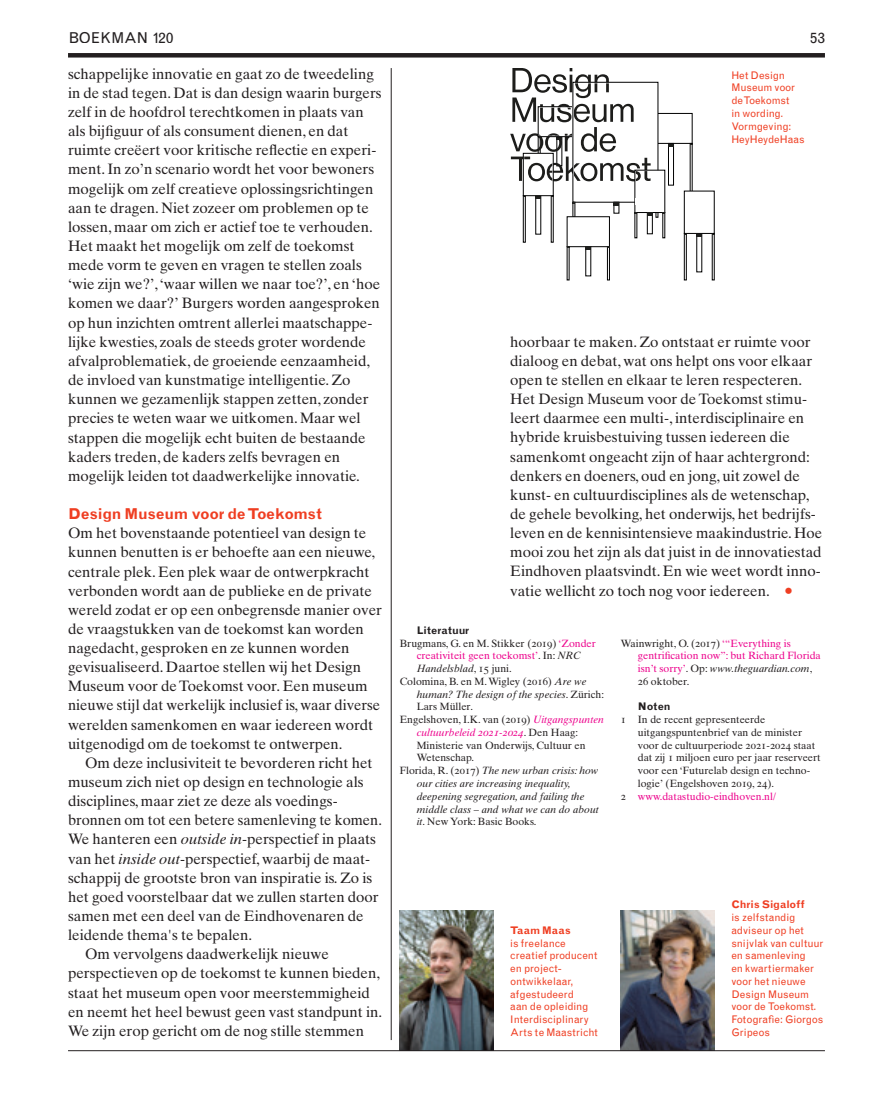
<style>
.page{position:relative;width:893px;height:1106px;background:#fff}
.page>*{position:absolute;margin:0;border:0;box-sizing:border-box;transform-origin:0 0}
.t1{font:15px/19.2px "Times Ten";color:#231f20}
.t2{font:700 15px "Grotesque";letter-spacing:-.02em;color:#ef3e22}
.t3{font:15px "Grotesque";letter-spacing:.025em;color:#231f20}
.t4{font:10.5px/12.8px "Times Ten";color:#231f20}
.t5{font:10.5px/12.8px "Grotesque";color:#ef3e22}
.t6{font:10.5px/12.8px "Times Ten Italic Os F";color:#231f20}
.t7{font:10.5px/12.8px "Times Ten";color:#ed028c;text-align:center}
.t8{font:10.5px "Times Ten Italic Os F";color:#ed028c}
.t9{font:700 10.5px "Grotesque";letter-spacing:.005em;color:#ef3e22}
.t10{font:700 10.5px "Grotesque";color:#231f20}
.s1{font-family:"Times Ten Italic Os F"}
.s2{font-size:18px;color:#ef3e22}
.s3{color:#231f20}
.s4{font-family:"Times Ten Roman SC";color:#231f20}
.s5{font-family:"Times Ten Italic Os F";color:#231f20}
.s6{font-family:"Times Ten"}
.s7{font-family:"Times Ten Roman SC"}
.s8{font-family:"Times Ten Italic Os F";color:#ed028c}
.s9{font-family:"Times Ten";color:#231f20}
.s10{font-family:"Times Ten";color:#ed028c}
</style>
<div class="page">
<div style="left:68px;top:53px;width:757px;height:5px;background:#231f20"></div>
<hr style="left:391px;top:68px;width:1px;height:972px;background:#231f20">
<div style="left:684px;top:233px;width:2px;height:47px;border:1px solid #000"></div>
<div style="left:607px;top:246px;width:3px;height:34px;border:1px solid #000"></div>
<svg style="left:510px;top:68px;width:204px;height:182px"></svg>
<img style="left:621px;top:910px;width:93px;height:140px">
<img style="left:400px;top:910px;width:93px;height:140px">
<hr style="left:68px;top:1050px;width:757px;height:1px;background:#231f20">
<p class="t3" style="left:68px;top:29px;width:107px">BOEKMAN 120</p>
<p class="t3" style="left:810px;top:29px;width:16px">53</p>
<p class="t1" style="left:68px;top:64px;width:315px">schappelijke innovatie en gaat zo de tweedeling in de stad tegen. Dat is dan design waarin burgers zelf in de hoofdrol terechtkomen in plaats van als bijfiguur of als consument dienen, en dat ruimte creëert voor kritische reflectie en experi&shy;ment. In zo’n scenario wordt het voor bewoners mogelijk om zelf creatieve oplossingsrichtingen aan te dragen. Niet zozeer om problemen op te lossen, maar om zich er actief toe te verhouden.<br>Het maakt het mogelijk om zelf de toekomst mede vorm te geven en vragen te stellen zoals ‘wie zijn we?’, ‘waar willen we naar toe?’, en ‘hoe komen we daar?’ Burgers worden aangesproken op hun inzichten omtrent allerlei maatschappe&shy;lijke kwesties, zoals de steeds groter wordende afvalproblematiek, de groeiende eenzaamheid, de invloed van kunstmatige intelligentie. Zo kunnen we gezamenlijk stappen zetten, zonder precies te weten waar we uitkomen. Maar wel stappen die mogelijk echt buiten de bestaande kaders treden, de kaders zelfs bevragen en mogelijk leiden tot daadwerkelijke innovatie.</p>
<p class="t2" style="left:68px;top:505px;width:256px">Design Museum voor de Toekomst</p>
<p class="t1" style="left:68px;top:523px;width:316px">Om het bovenstaande potentieel van design te kunnen benutten is er behoefte aan een nieuwe, centrale plek. Een plek waar de ontwerpkracht verbonden wordt aan de publieke en de private wereld zodat er op een onbegrensde manier over de vraagstukken van de toekomst kan worden nagedacht, gesproken en ze kunnen worden gevisualiseerd. Daartoe stellen wij het Design Museum voor de Toekomst voor. Een museum nieuwe stijl dat werkelijk inclusief is, waar diverse werelden samenkomen en waar iedereen wordt uitgenodigd om de toekomst te ontwerpen.</p>
<p class="t1" style="left:85px;top:753px;width:289px">Om deze inclusiviteit te bevorderen richt het</p>
<p class="t1" style="left:68px;top:772px;width:297px">museum zich niet op design en technologie als</p>
<p class="t1" style="left:68px;top:791px;width:271px">disciplines, maar ziet ze deze als voedings-</p>
<p class="t1" style="left:68px;top:810px;width:315px">bronnen om tot een betere samenleving te komen.</p>
<p class="t1" style="left:68px;top:829px;width:310px">We hanteren een <span class="s1">outside in</span>-perspectief in plaats</p>
<p class="t1" style="left:68px;top:848px;width:304px">van het <span class="s1">inside out</span>-perspectief, waarbij de maat-</p>
<p class="t1" style="left:68px;top:867px;width:306px">schappij de grootste bron van inspiratie is. Zo is</p>
<p class="t1" style="left:68px;top:887px;width:312px">het goed voorstelbaar dat we zullen starten door</p>
<p class="t1" style="left:68px;top:906px;width:297px">samen met een deel van de Eindhovenaren de</p>
<p class="t1" style="left:68px;top:925px;width:186px">leidende thema's te bepalen.</p>
<p class="t1" style="left:85px;top:944px;width:245px">Om vervolgens daadwerkelijk nieuwe</p>
<p class="t1" style="left:68px;top:963px;width:314px">perspectieven op de toekomst te kunnen bieden,</p>
<p class="t1" style="left:68px;top:982px;width:303px">staat het museum open voor meerstemmigheid</p>
<p class="t1" style="left:68px;top:1001px;width:316px">en neemt het heel bewust geen vast standpunt in.</p>
<p class="t1" style="left:68px;top:1021px;width:298px">We zijn erop gericht om de nog stille stemmen</p>
<p class="t5" style="left:731px;top:69px;width:75px">Het Design<br>Museum voor de Toekomst<br>in wording.<br>Vormgeving:<br>HeyHeydeHaas</p>
<p class="t1" style="left:510px;top:332px;width:313px">hoorbaar te maken. Zo ontstaat er ruimte voor dialoog en debat, wat ons helpt ons voor elkaar open te stellen en elkaar te leren respecteren.<br>Het Design Museum voor de Toekomst stimu&shy;leert daarmee een multi-, interdisciplinaire en hybride kruisbestuiving tussen iedereen die samenkomt ongeacht zijn of haar achtergrond: denkers en doeners, oud en jong, uit zowel de kunst- en cultuurdisciplines als de wetenschap, de gehele bevolking, het onderwijs, het bedrijfs&shy;leven en de kennisintensieve maakindustrie. Hoe mooi zou het zijn als dat juist in de innovatiestad Eindhoven plaatsvindt. En wie weet wordt inno&shy;vatie wellicht zo toch nog voor iedereen. <span class="s2">•</span></p>
<p class="t10" style="left:417px;top:624px;width:54px">Literatuur</p>
<p class="t7" style="left:400px;top:636px;width:198px"><span class="s3">Brugmans, G. en M. Stikker (</span><span class="s4">2019</span><span class="s3">)</span> ‘Zonder creativiteit geen toekomst’<span class="s3">. In:</span> <span class="s5">NRC</span></p>
<p class="t6" style="left:417px;top:662px;width:97px">Handelsblad<span class="s6">,</span> <span class="s7">15</span> <span class="s6">juni.</span></p>
<p class="t4" style="left:400px;top:675px;width:188px">Colomina, B. en M. Wigley (<span class="s7">2016</span>) <span class="s1">Are we</span></p>
<p class="t6" style="left:417px;top:687px;width:189px">human? The design of the species<span class="s6">. Zürich:</span></p>
<p class="t4" style="left:400px;top:700px;width:206px;text-indent:17px">Lars Müller.<br>Engelshoven, I.K. van (<span class="s7">2019</span>) <span class="s8">Uitgangspunten</span></p>
<p class="t8" style="left:417px;top:726px;width:163px">cultuurbeleid 2021-2024<span class="s9">. Den Haag:</span></p>
<p class="t4" style="left:417px;top:738px;width:170px">Ministerie van Onderwijs, Cultuur en<br>Wetenschap.</p>
<p class="t6" style="left:417px;top:764px;width:184px;text-indent:-17px"><span class="s6">Florida, R. (</span><span class="s7">2017</span><span class="s6">)</span> The new urban crisis: how our cities are increasing inequality, deepening segregation, and failing the middle class – and what we can do about</p>
<p class="t4" style="left:417px;top:815px;width:121px"><span class="s1">it</span>. New York: Basic Books.</p>
<p class="t7" style="left:638px;top:636px;width:184px;text-align:left;text-indent:-17px"><span class="s3">Wainwright, O. (</span><span class="s4">2017</span><span class="s3">)</span> ‘“Everything is gentrif-i-cation now”: but Richard Florida</p>
<p class="t6" style="left:638px;top:662px;width:176px"><span class="s10">isn’t sorry’</span><span class="s6">. Op:</span> www.theguardian.com<span class="s6">,</span></p>
<p class="t4" style="left:638px;top:675px;width:53px"><span class="s7">26</span> oktober.</p>
<p class="t10" style="left:638px;top:700px;width:34px">Noten</p>
<p class="t4" style="left:621px;top:713px;width:146px"><span class="s7">1</span> In de recent gepresenteerde</p>
<p class="t4" style="left:638px;top:726px;width:166px">uitgangspuntenbrief van de minister</p>
<p class="t4" style="left:638px;top:738px;width:179px">voor de cultuurperiode <span class="s7">2021</span>-<span class="s7">2024</span> staat</p>
<p class="t4" style="left:638px;top:751px;width:184px">dat zij <span class="s7">1</span> miljoen euro per jaar reserveert</p>
<p class="t4" style="left:638px;top:764px;width:174px">voor een ‘Futurelab design en techno-</p>
<p class="t4" style="left:638px;top:777px;width:138px">logie’ (Engelshoven <span class="s7">2019</span>, <span class="s7">24</span>).</p>
<p class="t7" style="left:621px;top:789px;width:157px"><span class="s4">2</span> www.datastudio-eindhoven.nl/</p>
<p class="t9" style="left:510px;top:923px;width:62px">Taam Maas</p>
<p class="t5" style="left:510px;top:936px;width:89px">is freelance creatief producent en project&shy;ontwikkelaar, afgestudeerd<br>aan de opleiding<br>Interdisciplinary<br>Arts te Maastricht</p>
<p class="t9" style="left:731px;top:898px;width:75px">Chris Sigaloff</p>
<p class="t5" style="left:731px;top:911px;width:94px">is zelfstandig adviseur op het snijvlak van cultuur en samenleving<br>en kwartiermaker voor het nieuwe<br>Design Museum voor de Toekomst.<br>Fotografie: Giorgos<br>Gripeos</p>
</div>
